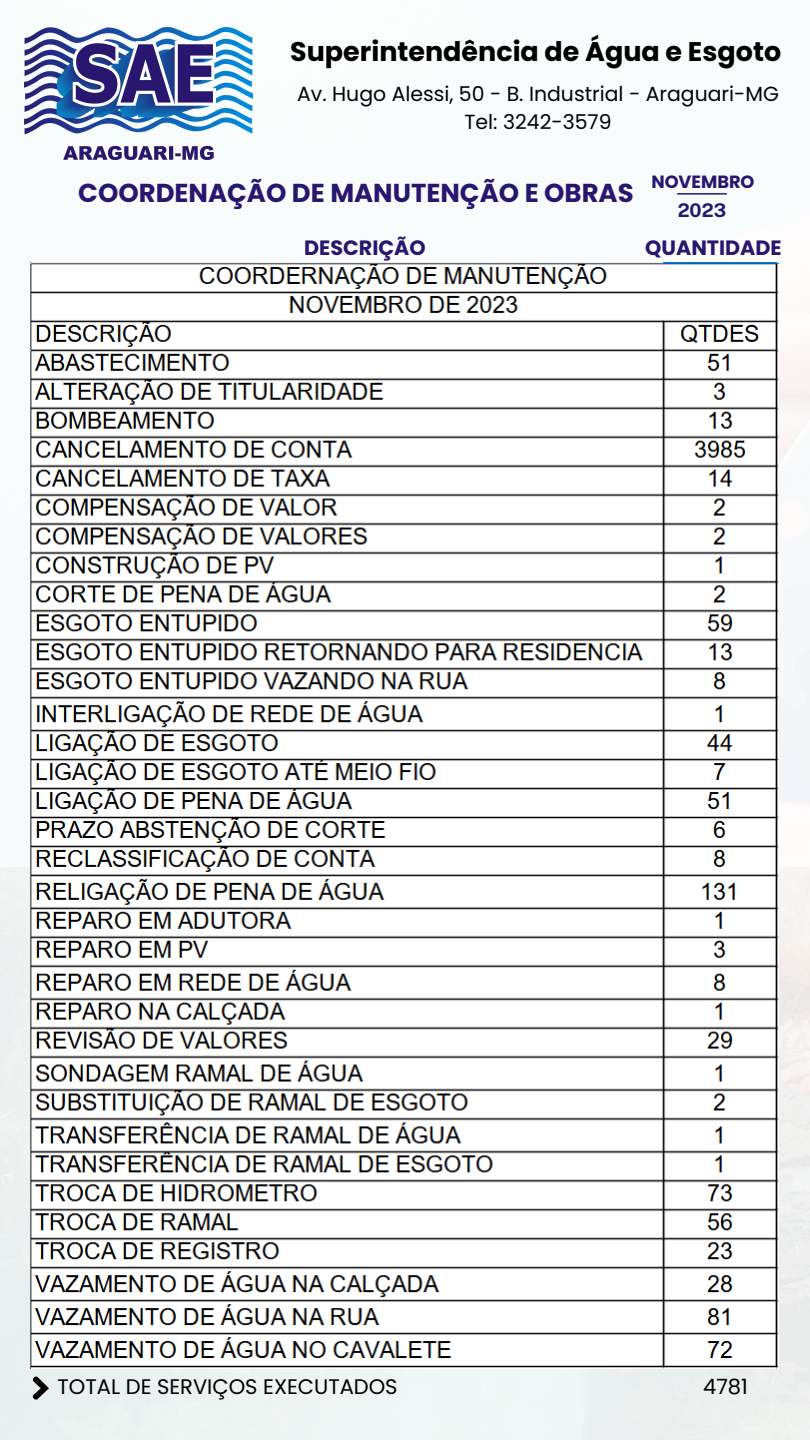
<style>
.page{position:relative;width:810px;height:1440px;background:#fff}
.page>*{position:absolute;margin:0;border:0;box-sizing:border-box;transform-origin:0 0}
.t1{font:700 27px "Poppins";color:#000}
.t2{font:700 25.9px "Poppins";color:#29166f}
.t3{font:21px "Poppins";color:#000}
.t4{font:700 20.7px "Poppins";color:#29166f}
.t5{font:20.4px "Poppins";color:#020207}
.t6{font:700 18.8px "Public Sans";color:#29166f}
.t7{font:700 17.7px "Poppins";color:#29166f}
</style>
<div class="page">
<img style="left:0;top:37px;width:810px;height:831px">
<div style="left:0;top:868px;width:810px;height:572px;background:#eef1f0"></div>
<hr style="left:677px;top:193px;width:50px;height:2px;background:#29166f">
<img style="left:24px;top:26px;width:228px;height:134px">
<svg style="left:31px;top:1375px;width:18px;height:26px"></svg>
<img style="left:31px;top:262px;width:748px;height:1107px">
<p class="t1" style="left:290px;top:33px;width:492px">Superintendência de Água e Esgoto</p>
<p class="t5" style="left:297px;top:80px;width:483px">Av. Hugo Alessi, 50 - B. Industrial - Araguari-MG</p>
<p class="t5" style="left:465px;top:108px;width:149px">Tel: 3242-3579</p>
<p class="t7" style="left:651px;top:170px;width:105px">NOVEMBRO</p>
<p class="t6" style="left:678px;top:199px;width:50px">2023</p>
<p class="t2" style="left:78px;top:175px;width:557px">COORDENAÇÃO DE MANUTENÇÃO E OBRAS</p>
<p class="t4" style="left:304px;top:234px;width:123px">DESCRIÇÃO</p>
<p class="t4" style="left:645px;top:234px;width:138px">QUANTIDADE</p>
<p class="t3" style="left:58px;top:1372px;width:342px">TOTAL DE SERVIÇOS EXECUTADOS</p>
<p class="t3" style="left:703px;top:1372px;width:46px">4781</p>
</div>
